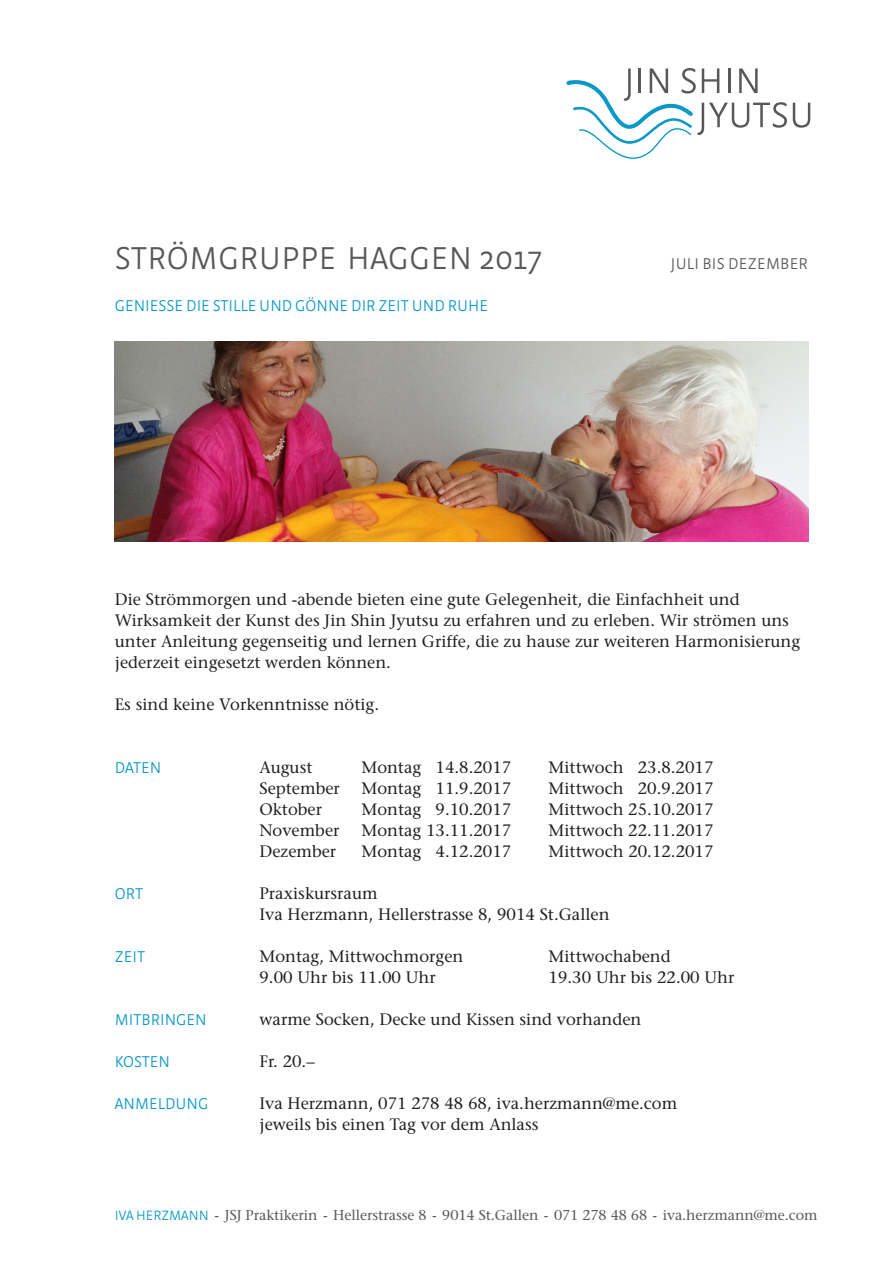
<style>
.page{position:relative;width:893px;height:1263px;background:#fff}
.page>*{position:absolute;margin:0;border:0;box-sizing:border-box;transform-origin:0 0}
.t1{font:300 33.3px "Strada";letter-spacing:.015em;color:#57585a}
.t2{font:16.5px/21px "Stone Serif";color:#231f20}
.t3{font:300 16.5px "Strada";color:#0a98c6}
.t4{font:300 16.5px "Strada";letter-spacing:.015em;color:#57585a}
.t5{font:14.25px "Stone Serif";letter-spacing:-.005em;color:#57585a}
.s1{font-family:"Strada";font-weight:300;color:#0a98c6}
</style>
<div class="page">
<img style="left:115px;top:342px;width:693px;height:200px">
<svg style="left:793px;top:103px;width:17px;height:25px"></svg>
<svg style="left:566px;top:68px;width:221px;height:91px"></svg>
<h1 class="t1" style="left:115px;top:239px;width:429px">STRÖMGRUPPE HAGGEN 2017</h1>
<p class="t3" style="left:115px;top:296px;width:375px">GENIESSE DIE STILLE UND GÖNNE DIR ZEIT UND RUHE</p>
<p class="t4" style="left:671px;top:254px;width:139px">JULI BIS DEZEMBER</p>
<p class="t2" style="left:115px;top:589px;width:687px">Die Strömmorgen und -abende bieten eine gute Gelegenheit, die Einfachheit und Wirksamkeit der Kunst des Jin Shin Jyutsu zu erfahren und zu erleben. Wir strömen uns unter Anleitung gegenseitig und lernen Griffe, die zu hause zur weiteren Harmonisierung jederzeit eingesetzt werden können.</p>
<p class="t2" style="left:115px;top:694px;width:266px">Es sind keine Vorkenntnisse nötig.</p>
<p class="t3" style="left:115px;top:758px;width:48px">DATEN</p>
<p class="t2" style="left:259px;top:757px;width:55px">August</p>
<p class="t2" style="left:361px;top:757px;width:151px">Montag 14.8.2017</p>
<p class="t2" style="left:549px;top:757px;width:166px">Mittwoch 23.8.2017</p>
<p class="t2" style="left:259px;top:778px;width:82px">September</p>
<p class="t2" style="left:361px;top:778px;width:151px">Montag 11.9.2017</p>
<p class="t2" style="left:549px;top:778px;width:166px">Mittwoch 20.9.2017</p>
<p class="t2" style="left:259px;top:799px;width:64px">Oktober</p>
<p class="t2" style="left:361px;top:799px;width:151px">Montag 9.10.2017</p>
<p class="t2" style="left:549px;top:799px;width:166px">Mittwoch 25.10.2017</p>
<p class="t2" style="left:259px;top:820px;width:82px">November</p>
<p class="t2" style="left:361px;top:820px;width:151px">Montag 13.11.2017</p>
<p class="t2" style="left:549px;top:820px;width:166px">Mittwoch 22.11.2017</p>
<p class="t2" style="left:259px;top:841px;width:78px">Dezember</p>
<p class="t2" style="left:361px;top:841px;width:151px">Montag 4.12.2017</p>
<p class="t2" style="left:549px;top:841px;width:166px">Mittwoch 20.12.2017</p>
<p class="t3" style="left:115px;top:884px;width:30px">ORT</p>
<p class="t2" style="left:259px;top:883px;width:352px">Praxiskursraum<br>Iva Herzmann, Hellerstrasse 8, 9014 St.Gallen</p>
<p class="t3" style="left:115px;top:947px;width:32px">ZEIT</p>
<p class="t2" style="left:259px;top:946px;width:205px">Montag, Mittwochmorgen</p>
<p class="t2" style="left:549px;top:946px;width:124px">Mittwochabend</p>
<p class="t2" style="left:259px;top:967px;width:178px">9.00 Uhr bis 11.00 Uhr</p>
<p class="t2" style="left:549px;top:967px;width:187px">19.30 Uhr bis 22.00 Uhr</p>
<p class="t3" style="left:115px;top:1010px;width:93px">MITBRINGEN</p>
<p class="t2" style="left:259px;top:1009px;width:383px">warme Socken, Decke und Kissen sind vorhanden</p>
<p class="t3" style="left:115px;top:1052px;width:57px">KOSTEN</p>
<p class="t2" style="left:259px;top:1051px;width:57px">Fr. 20.–</p>
<p class="t3" style="left:115px;top:1094px;width:95px">ANMELDUNG</p>
<p class="t2" style="left:259px;top:1093px;width:419px">Iva Herzmann, 071 278 48 68, iva.herzmann@me.com jeweils bis einen Tag vor dem Anlass</p>
<p class="t5" style="left:115px;top:1206px;width:704px"><span class="s1">IVA HERZMANN</span> - JSJ Praktikerin - Hellerstrasse 8 - 9014 St.Gallen - 071 278 48 68 - iva.herzmann@me.com</p>
</div>
